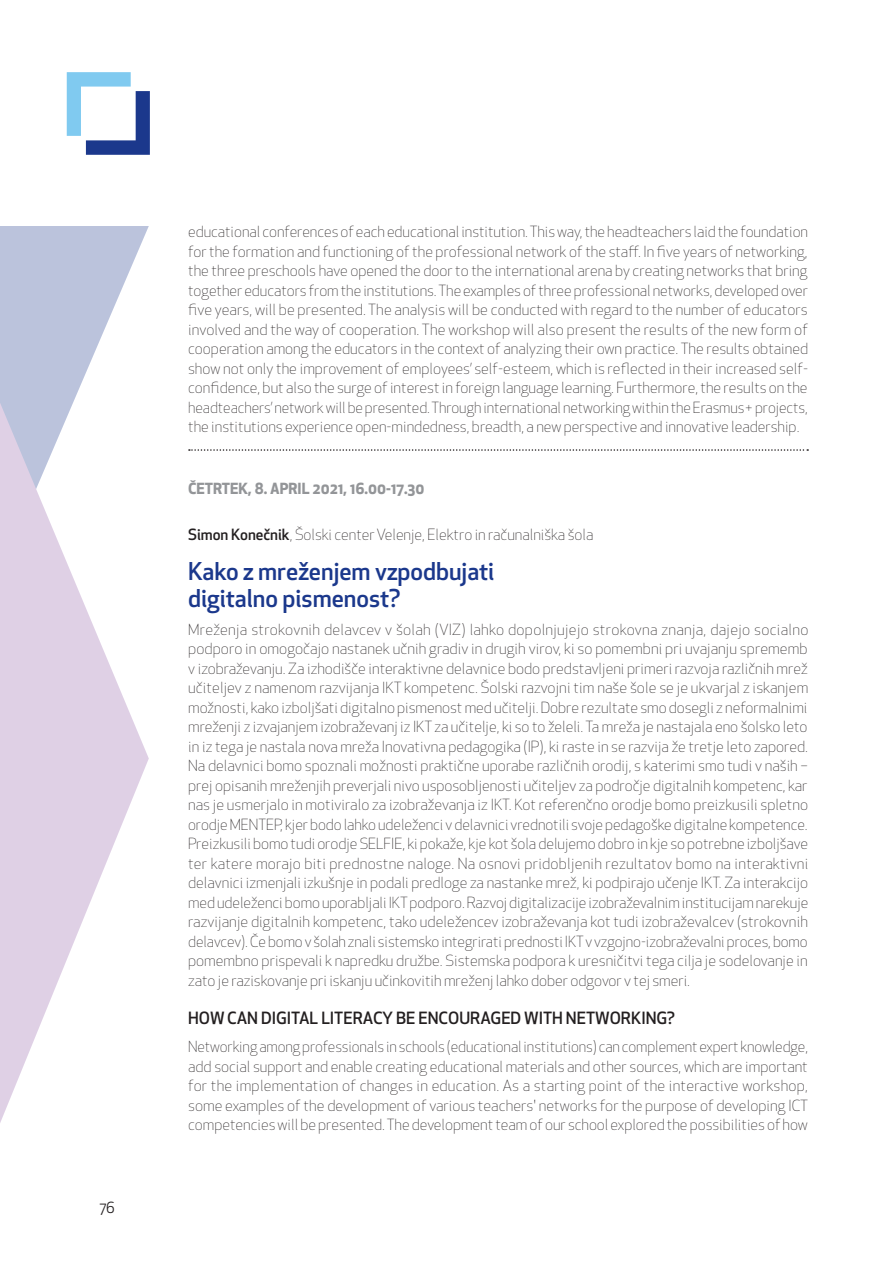
<style>
.page{position:relative;width:893px;height:1263px;background:#fff}
.page>*{position:absolute;margin:0;border:0;box-sizing:border-box;transform-origin:0 0}
.t1{font:500 24px/27.2px "Apex New";color:#1b388c}
.t2{font:500 16.5px "Apex New";color:#231f20}
.t3{font:300 15.15px "Apex New";color:#231f20}
.t4{font:300 15px/19.5px "Apex New";color:#231f20;text-align:justify}
.t5{font:700 15px "Apex New";color:#939598}
.t6{font:15px "Apex New";color:#231f20}
.s1{font-weight:500}
.s2{font-size:15.15px}
</style>
<div class="page">
<div style="left:0;top:226px;width:149px;height:30px;background:#bbc3dc"></div>
<svg style="left:0;top:256px;width:149px;height:867px"></svg>
<svg style="left:67px;top:72px;width:83px;height:83px"></svg>
<svg style="left:189px;top:449px;width:619px;height:2px"></svg>
<p class="t6" style="left:100px;top:1198px;width:17px">76</p>
<p class="t4" style="left:188px;top:222px;width:621px">educational conferences of each educational institution. This way, the headteachers laid the foundation for the formation and functioning of the professional network of the staff. In five years of networking, the three preschools have opened the door to the international arena by creating networks that bring together educators from the institutions. The examples of three professional networks, developed over five years, will be presented. The analysis will be conducted with regard to the number of educators involved and the way of cooperation. The workshop will also present the results of the new form of cooperation among the educators in the context of analyzing their own practice. The results obtained show not only the improvement of employees’ self-esteem, which is reflected in their increased self&shy;confidence, but also the surge of interest in foreign language learning. Furthermore, the results on the headteachers’ network will be presented. Through international networking within the Erasmus+ projects, the institutions experience open-mindedness, breadth, a new perspective and innovative leadership.</p>
<p class="t5" style="left:188px;top:478px;width:238px">ČETRTEK, 8. APRIL 2021, 16.00-17.30</p>
<p class="t3" style="left:188px;top:525px;width:407px"><span class="s1">Simon Konečnik</span>, Šolski center Velenje, Elektro in računalniška šola</p>
<h1 class="t1" style="left:188px;top:557px;width:308px">Kako z mreženjem vzpodbujati digitalno pismenost?</h1>
<p class="t4" style="left:188px;top:620px;width:622px">Mreženja strokovnih delavcev v šolah (VIZ) lahko dopolnjujejo strokovna znanja, dajejo socialno podporo in omogočajo nastanek učnih gradiv in drugih virov, ki so pomembni pri uvajanju sprememb v izobraževanju. Za izhodišče interaktivne delavnice bodo predstavljeni primeri razvoja različnih mrež učiteljev z namenom razvijanja IKT kompetenc. Šolski razvojni tim naše šole se je ukvarjal z iskanjem možnosti, kako izboljšati digitalno pismenost med učitelji. Dobre rezultate smo dosegli z neformalnimi mreženji z izvajanjem izobraževanj iz IKT za učitelje, ki so to želeli. Ta mreža je nastajala eno šolsko leto in iz tega je nastala nova mreža Inovativna pedagogika (IP), ki raste in se razvija že tretje leto zapored.<br>Na delavn<span class="s2">i</span>ci bomo spoznali možnosti praktične uporabe različnih orodij, s katerimi smo tudi v naših – prej opisanih mreženjih preverjali nivo usposobljenosti učiteljev za področje digitalnih kompetenc, kar nas je usmerjalo in motiviralo za izobraževanja iz IKT. Kot referenčno orodje bomo preizkusili spletno orodje MENTEP, kjer bodo lahko udeleženci v delavnici vrednotili svoje pedagoške digitalne kompetence.<br>Preizkusili bomo tudi orodje SELFIE, ki pokaže, kje kot šola delujemo dobro in kje so potrebne izboljšave ter katere morajo biti prednostne naloge. Na osnovi pridobljenih rezultatov bomo na interaktivni delavnici izmenjali izkušnje in podali predloge za nastanke mrež, ki podpirajo učenje IKT. Za interakcijo med udeleženci bomo uporabljali IKT podporo. Razvoj digitalizacije izobraževalnim institucijam narekuje razvijanje digitalnih kompetenc, tako udeležencev izobraževanja kot tudi izobraževalcev (strokovnih delavcev). Če bomo v šolah znali sistemsko integrirati prednosti IKT v vzgojno-izobraževalni proces, bomo pomembno prispevali k napredku družbe. Sistemska podpora k uresničitvi tega cilja je sodelovanje in zato je raziskovanje pri iskanju učinkovitih mreženj lahko dober odgovor v tej smeri.</p>
<p class="t2" style="left:188px;top:1007px;width:488px">How can digital literacy be encouraged with networking?</p>
<p class="t4" style="left:188px;top:1037px;width:622px">Networking among professionals in schools (educational institutions) can complement expert knowledge, add social support and enable creating educational materials and other sources, which are important for the implementation of changes in education. As a starting point of the interactive workshop, some examples of the development of various teachers' networks for the purpose of developing ICT competencies will be presented. The development team of our school explored the possibilities of how</p>
</div>
